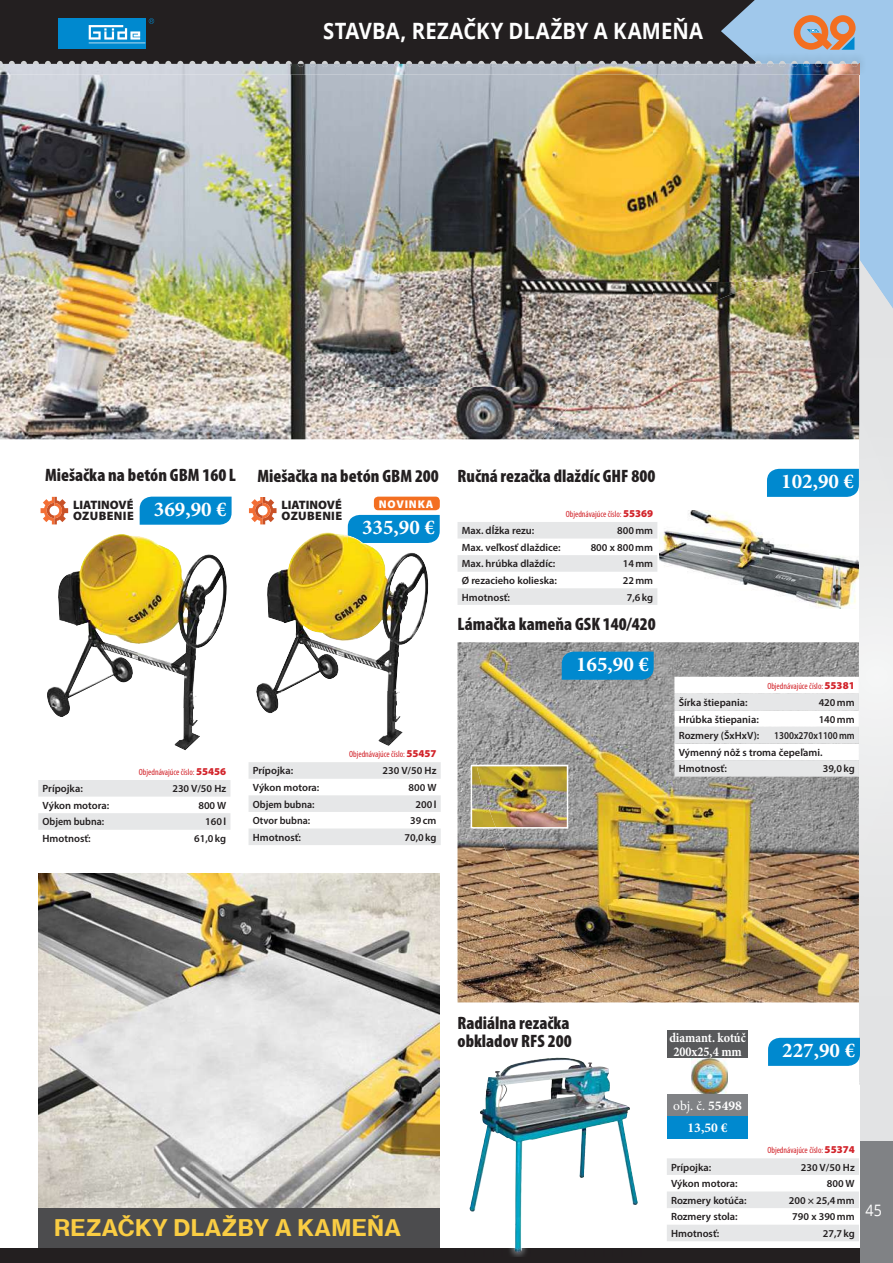
<style>
.page{position:relative;width:893px;height:1263px;background:#fff}
.page>*{position:absolute;margin:0;border:0;box-sizing:border-box;transform-origin:0 0}
.t1{font:700 22.5px "Open Sans";letter-spacing:.01em;color:#fff;scale:.9 1}
.t2{font:700 22.5px "Neue Haas Grotesk Text Pro";letter-spacing:.015em;color:#facd43}
.t3{font:700 21px "Minion Pro";color:#fff}
.t4{font:900 condensed 18px/18px "Myriad Pro";color:#231f20}
.t5{font:15.75px "Open Sans";color:#fff;scale:.9 1}
.t6{font:700 13.5px/13.5px "Minion Pro";color:#fff;scale:.9 1}
.t7{font:700 13.5px/22px "Minion Pro";color:#fff;text-align:center}
.t8{font:900 12.3px/11.1px "Myriad Pro";color:#231f20}
.t9{font:900 11.25px "Myriad Pro";letter-spacing:.07em;color:#fff}
.t10{font:600 10.5px "Myriad Pro";color:#231f20}
.t11{font:600 10.5px/16.6px "Myriad Pro";color:#231f20;scale:.88 1}
.t12{font:600 10.5px "Myriad Pro";color:#231f20;scale:.95 1}
.t13{font:condensed 9px "Myriad Pro";color:#d2232a}
.s1{font-weight:900;font-stretch:normal;font-size:10.5px}
.s2{font-weight:400}
</style>
<div class="page">
<div style="left:821px;top:1142px;width:72px;height:121px;background:#808285"></div>
<div style="left:860px;top:0;width:33px;height:188px;background:#a0c8eb"></div>
<div style="left:0;top:64px;width:859px;height:1199px;background:#fff"></div>
<img style="left:860px;top:53px;width:5px;height:22px">
<div style="left:0;top:1248px;width:859px;height:15px;background:#231f20"></div>
<img style="left:865px;top:269px;width:28px;height:41px">
<img style="left:58px;top:534px;width:169px;height:86px">
<img style="left:47px;top:620px;width:175px;height:87px">
<img style="left:50px;top:707px;width:20px;height:10px">
<img style="left:174px;top:707px;width:26px;height:43px">
<div style="left:348px;top:515px;width:92px;height:27px;background:#0089cf"></div>
<svg style="left:41px;top:497px;width:27px;height:27px"></svg>
<div style="left:140px;top:497px;width:92px;height:28px;background:#0089cf"></div>
<svg style="left:38px;top:780px;width:192px;height:50px"></svg>
<img style="left:267px;top:532px;width:166px;height:107px">
<img style="left:256px;top:639px;width:155px;height:53px">
<img style="left:256px;top:692px;width:26px;height:21px">
<img style="left:378px;top:692px;width:25px;height:53px">
<img style="left:348px;top:535px;width:15px;height:8px">
<svg style="left:249px;top:745px;width:192px;height:100px"></svg>
<svg style="left:249px;top:498px;width:27px;height:26px"></svg>
<div style="left:374px;top:497px;width:66px;height:13px;background:#f36f21;border-radius:4px"></div>
<img style="left:859px;top:75px;width:1px;height:113px">
<div style="left:859px;top:188px;width:34px;height:81px;background:#a0c8eb"></div>
<img style="left:0;top:75px;width:345px;height:364px">
<img style="left:345px;top:75px;width:308px;height:312px">
<img style="left:653px;top:75px;width:206px;height:193px">
<img style="left:345px;top:387px;width:198px;height:52px">
<svg style="left:0;top:0;width:860px;height:75px;background:#4b5056"></svg>
<img style="left:543px;top:268px;width:317px;height:171px">
<img style="left:38px;top:873px;width:402px;height:337px">
<img style="left:659px;top:510px;width:200px;height:98px">
<svg style="left:457px;top:522px;width:200px;height:83px"></svg>
<div style="left:767px;top:469px;width:92px;height:28px;background:#0089cf"></div>
<img style="left:457px;top:642px;width:107px;height:360px">
<img style="left:467px;top:642px;width:392px;height:258px">
<img style="left:515px;top:899px;width:344px;height:53px">
<img style="left:564px;top:951px;width:295px;height:51px">
<div style="left:562px;top:652px;width:92px;height:28px;background:#0089cf"></div>
<svg style="left:674px;top:677px;width:185px;height:100px"></svg>
<img style="left:474px;top:768px;width:3px;height:58px">
<img style="left:477px;top:768px;width:88px;height:58px">
<div style="left:471px;top:765px;width:97px;height:64px;border:2px solid #fff"></div>
<svg style="left:768px;top:1033px;width:125px;height:52px"></svg>
<svg style="left:667px;top:1158px;width:192px;height:83px"></svg>
<img style="left:469px;top:1057px;width:169px;height:200px">
<img style="left:584px;top:1062px;width:46px;height:59px">
<div style="left:667px;top:1030px;width:81px;height:28px;background:#58595b"></div>
<div style="left:667px;top:1094px;width:81px;height:22px;background:#808285"></div>
<div style="left:667px;top:1116px;width:81px;height:22px;background:#0089cf"></div>
<img style="left:691px;top:1058px;width:36px;height:36px">
<div style="left:38px;top:1209px;width:401px;height:39px;background:#4c4c4e"></div>
<h1 class="t1" style="left:323px;top:15px;width:424px">STAVBA, REZAČKY DLAŽBY A KAMEŇA</h1>
<h3 class="t4" style="left:45px;top:468px;width:192px">Miešačka na betón GBM 160 L</h3>
<h2 class="t3" style="left:154px;top:501px;width:74px">369,90 €</h2>
<p class="t8" style="left:73px;top:501px;width:62px">LIATINOVÉ<br>OZUBENIE</p>
<h3 class="t4" style="left:257px;top:468px;width:183px">Miešačka na betón GBM 200</h3>
<h2 class="t3" style="left:362px;top:519px;width:74px">335,90 €</h2>
<p class="t8" style="left:281px;top:501px;width:62px">LIATINOVÉ<br>OZUBENIE</p>
<p class="t9" style="left:379px;top:500px;width:56px">NOVINKA</p>
<h3 class="t4" style="left:457px;top:469px;width:199px">Ručná rezačka dlaždíc GHF 800</h3>
<h2 class="t3" style="left:781px;top:473px;width:74px">102,90 €</h2>
<p class="t13" style="left:566px;top:511px;width:89px">Objednávajúce číslo: <span class="s1">55369</span></p>
<p class="t10" style="left:462px;top:527px;width:74px">Max. dĺžka rezu:</p>
<p class="t10" style="left:617px;top:527px;width:38px">800 mm</p>
<p class="t10" style="left:462px;top:543px;width:100px">Max. veľkosť dlaždice:</p>
<p class="t10" style="left:591px;top:543px;width:64px">800 x 800 mm</p>
<p class="t10" style="left:462px;top:560px;width:95px">Max. hrúbka dlaždíc:</p>
<p class="t10" style="left:623px;top:560px;width:32px">14 mm</p>
<p class="t10" style="left:462px;top:576px;width:97px">Ø rezacieho kolieska:</p>
<p class="t10" style="left:623px;top:576px;width:32px">22 mm</p>
<p class="t10" style="left:462px;top:593px;width:50px">Hmotnosť:</p>
<p class="t10" style="left:627px;top:593px;width:28px">7,6 kg</p>
<h3 class="t4" style="left:457px;top:617px;width:200px">Lámačka kameňa GSK 140/420</h3>
<h2 class="t3" style="left:576px;top:656px;width:74px">165,90 €</h2>
<p class="t13" style="left:767px;top:682px;width:89px">Objednávajúce číslo: <span class="s1">55381</span></p>
<p class="t13" style="left:139px;top:769px;width:89px">Objednávajúce číslo: <span class="s1">55456</span></p>
<p class="t10" style="left:43px;top:785px;width:42px">Prípojka:</p>
<p class="t10" style="left:172px;top:785px;width:55px">230 V/50 Hz</p>
<p class="t10" style="left:43px;top:801px;width:68px">Výkon motora:</p>
<p class="t10" style="left:198px;top:801px;width:29px">800 W</p>
<p class="t12" style="left:43px;top:818px;width:66px">Objem bubna:</p>
<p class="t10" style="left:205px;top:818px;width:22px">160 l</p>
<p class="t10" style="left:43px;top:835px;width:50px">Hmotnosť:</p>
<p class="t10" style="left:194px;top:835px;width:33px">61,0 kg</p>
<p class="t13" style="left:349px;top:751px;width:89px">Objednávajúce číslo: <span class="s1">55457</span></p>
<p class="t10" style="left:253px;top:767px;width:42px">Prípojka:</p>
<p class="t10" style="left:383px;top:767px;width:55px">230 V/50 Hz</p>
<p class="t10" style="left:253px;top:784px;width:68px">Výkon motora:</p>
<p class="t10" style="left:409px;top:784px;width:29px">800 W</p>
<p class="t12" style="left:253px;top:800px;width:66px">Objem bubna:</p>
<p class="t10" style="left:415px;top:800px;width:22px">200 l</p>
<p class="t12" style="left:253px;top:817px;width:62px">Otvor bubna:</p>
<p class="t10" style="left:410px;top:817px;width:28px">39 cm</p>
<p class="t10" style="left:253px;top:833px;width:50px">Hmotnosť:</p>
<p class="t10" style="left:404px;top:833px;width:33px">70,0 kg</p>
<p class="t10" style="left:679px;top:699px;width:70px">Šírka štiepania:</p>
<p class="t10" style="left:819px;top:699px;width:38px">420 mm</p>
<p class="t10" style="left:679px;top:715px;width:82px">Hrúbka štiepania:</p>
<p class="t10" style="left:819px;top:715px;width:38px">140 mm</p>
<p class="t10" style="left:679px;top:732px;width:82px">Rozmery (ŠxHxV):</p>
<p class="t11" style="left:679px;top:728px;width:201px;text-indent:96px">1300x270x1100 mm<br>Výmenný nôž s troma čepeľami.<br>Hmotnosť:</p>
<p class="t10" style="left:823px;top:765px;width:33px">39,0 kg</p>
<h3 class="t4" style="left:457px;top:1016px;width:116px">Radiálna rezačka obkladov RFS 200</h3>
<h1 class="t2" style="left:54px;top:1214px;width:348px">REZAČKY DLAŽBY A KAMEŇA</h1>
<p class="t6" style="left:669px;top:1032px;width:87px">diamant. kotúč<br>200x25,4 mm</p>
<h2 class="t3" style="left:782px;top:1042px;width:74px">227,90 €</h2>
<p class="t7" style="left:673px;top:1096px;width:70px"><span class="s2">obj. č.</span> 55498<br>13,50 €</p>
<p class="t13" style="left:767px;top:1147px;width:89px">Objednávajúce číslo: <span class="s1">55374</span></p>
<p class="t10" style="left:671px;top:1163px;width:42px">Prípojka:</p>
<p class="t10" style="left:801px;top:1163px;width:55px">230 V/50 Hz</p>
<p class="t10" style="left:671px;top:1180px;width:68px">Výkon motora:</p>
<p class="t10" style="left:827px;top:1180px;width:29px">800 W</p>
<p class="t10" style="left:671px;top:1196px;width:77px">Rozmery kotúča:</p>
<p class="t10" style="left:789px;top:1196px;width:67px">200 × 25,4 mm</p>
<p class="t10" style="left:671px;top:1213px;width:68px">Rozmery stola:</p>
<p class="t10" style="left:792px;top:1213px;width:64px">790 x 390 mm</p>
<p class="t10" style="left:671px;top:1229px;width:50px">Hmotnosť:</p>
<p class="t10" style="left:823px;top:1229px;width:33px">27,7 kg</p>
<h3 class="t5" style="left:865px;top:1199px;width:20px">45</h3>
</div>
